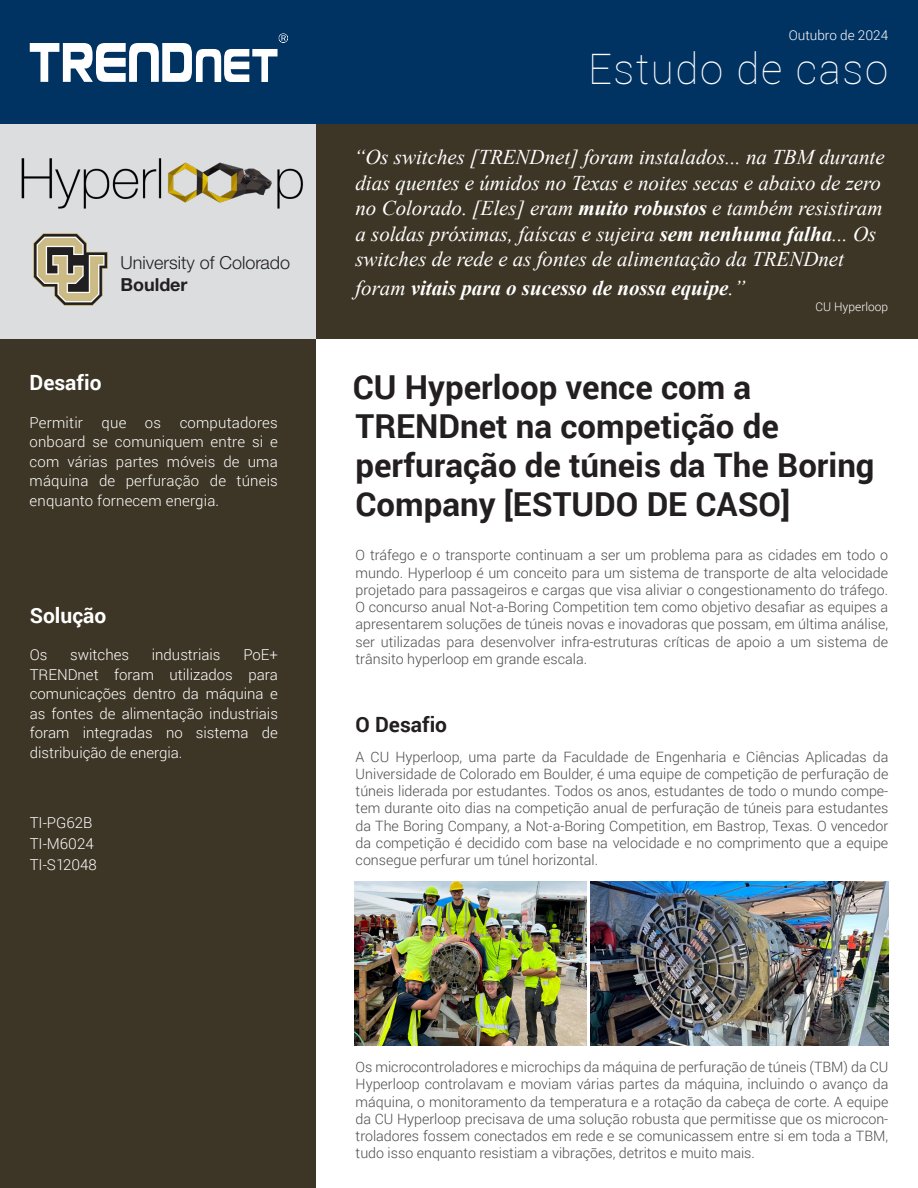
<style>
.page{position:relative;width:918px;height:1188px;background:#fff}
.page>*{position:absolute;margin:0;border:0;box-sizing:border-box;transform-origin:0 0}
.t1{font:100 42px "Roboto";letter-spacing:.04em;color:#fff}
.t2{font:700 33px/39px "Roboto";color:#231f20}
.t3{font:italic 21px/25.5px "Times New Roman";color:#fff}
.t4{font:italic 700 21px "Times New Roman";color:#fff}
.t5{font:700 21px "Roboto";color:#fff}
.t6{font:700 21px "Roboto";color:#231f20}
.t7{font:300 18px "Helvetica Neue LTW1 G";color:#231f20}
.t8{font:700 18px "Helvetica Neue LTW1 G";color:#231f20}
.t9{font:300 15px/19.5px "Roboto";color:#fff;text-align:justify}
.t10{font:300 14.25px/17.2px "Roboto";color:#4b4c4d;text-align:justify}
.t11{font:300 13.5px "Roboto";color:#fff}
.t12{font:300 12px "Roboto";color:#fff}
.s1{font-weight:700}
.s2{font-weight:400}
</style>
<div class="page">
<div style="left:0;top:339px;width:315px;height:849px;background:#3d3525"></div>
<div style="left:0;top:0;width:918px;height:130px;background:#003262"></div>
<div style="left:315px;top:124px;width:603px;height:215px;background:#3d3525"></div>
<div style="left:0;top:124px;width:316px;height:215px;background:#dcdddf"></div>
<img style="left:34px;top:234px;width:74px;height:71px">
<img style="left:21px;top:158px;width:282px;height:51px">
<svg style="left:30px;top:33px;width:258px;height:49px"></svg>
<img style="left:590px;top:882px;width:298px;height:164px">
<img style="left:354px;top:882px;width:232px;height:164px">
<p class="t7" style="left:120px;top:251px;width:171px">University of Colorado</p>
<p class="t8" style="left:120px;top:274px;width:69px">Boulder</p>
<h3 class="t5" style="left:30px;top:368px;width:73px">Desafio</h3>
<p class="t9" style="left:30px;top:412px;width:250px">Permitir que os computadores onboard se comuniquem entre si e com várias partes móveis de uma máquina de perfuração de túneis enquanto fornecem energia.</p>
<h3 class="t5" style="left:30px;top:600px;width:78px">Solução</h3>
<p class="t9" style="left:30px;top:644px;width:19px">Os</p>
<p class="t9" style="left:70px;top:644px;width:60px">switches</p>
<p class="t9" style="left:152px;top:644px;width:70px">industriais</p>
<p class="t9" style="left:30px;top:644px;width:250px;text-indent:214px">PoE+ TRENDnet foram utilizados para comunicações dentro da máquina e as fontes de alimentação industriais foram integradas no sistema de distribuição de energia.</p>
<p class="t9" style="left:30px;top:812px;width:69px;line-height:21px;text-align:left">TI-PG62B<br>TI-M6024<br>TI-S12048</p>
<p class="t11" style="left:789px;top:26px;width:101px">Outubro de 2024</p>
<h1 class="t1" style="left:588px;top:40px;width:302px">Estudo de caso</h1>
<p class="t3" style="left:354px;top:144px;width:532px">“Os switches [TRENDnet] foram instalados... na TBM durante dias quentes e úmidos no Texas e noites secas e abaixo de zero no Colorado. [Eles] eram <span class="s1">muito robustos</span> e também resistiram a soldas próximas, faíscas e sujeira <span class="s1">sem nenhuma falha</span>... Os switches de rede e as fontes de alimentação da TRENDnet</p>
<h3 class="t4" style="left:355px;top:273px;width:391px"><span class="s2">foram</span> vitais para o sucesso de nossa equipe<span class="s2">.”</span></h3>
<p class="t12" style="left:816px;top:299px;width:74px">CU Hyperloop</p>
<h2 class="t2" style="left:353px;top:367px;width:523px">CU Hyperloop vence com a<br>TRENDnet na competição de perfuração de túneis da The Boring<br>Company [ESTUDO DE CASO]</h2>
<p class="t10" style="left:355px;top:546px;width:534px">O tráfego e o transporte continuam a ser um problema para as cidades em todo o mundo. Hyperloop é um conceito para um sistema de transporte de alta velocidade projetado para passageiros e cargas que visa aliviar o congestionamento do tráfego.<br>O concurso anual Not-a-Boring Competition tem como objetivo desafiar as equipes a apresentarem soluções de túneis novas e inovadoras que possam, em última análise, ser utilizadas para desenvolver infra-estruturas críticas de apoio a um sistema de trânsito hyperloop em grande escala.</p>
<h3 class="t6" style="left:356px;top:710px;width:93px">O Desafio</h3>
<p class="t10" style="left:356px;top:747px;width:534px">A CU Hyperloop, uma parte da Faculdade de Engenharia e Ciências Aplicadas da Universidade de Colorado em Boulder, é uma equipe de competição de perfuração de túneis liderada por estudantes. Todos os anos, estudantes de todo o mundo compe&shy;tem durante oito dias na competição anual de perfuração de túneis para estudantes da The Boring Company, a Not-a-Boring Competition, em Bastrop, Texas. O vencedor da competição é decidido com base na velocidade e no comprimento que a equipe consegue perfurar um túnel horizontal.</p>
<p class="t10" style="left:356px;top:1058px;width:534px">Os microcontroladores e microchips da máquina de perfuração de túneis (TBM) da CU Hyperloop controlavam e moviam várias partes da máquina, incluindo o avanço da máquina, o monitoramento da temperatura e a rotação da cabeça de corte. A equipe da CU Hyperloop precisava de uma solução robusta que permitisse que os microcon&shy;troladores fossem conectados em rede e se comunicassem entre si em toda a TBM, tudo isso enquanto resistiam a vibrações, detritos e muito mais.</p>
</div>
